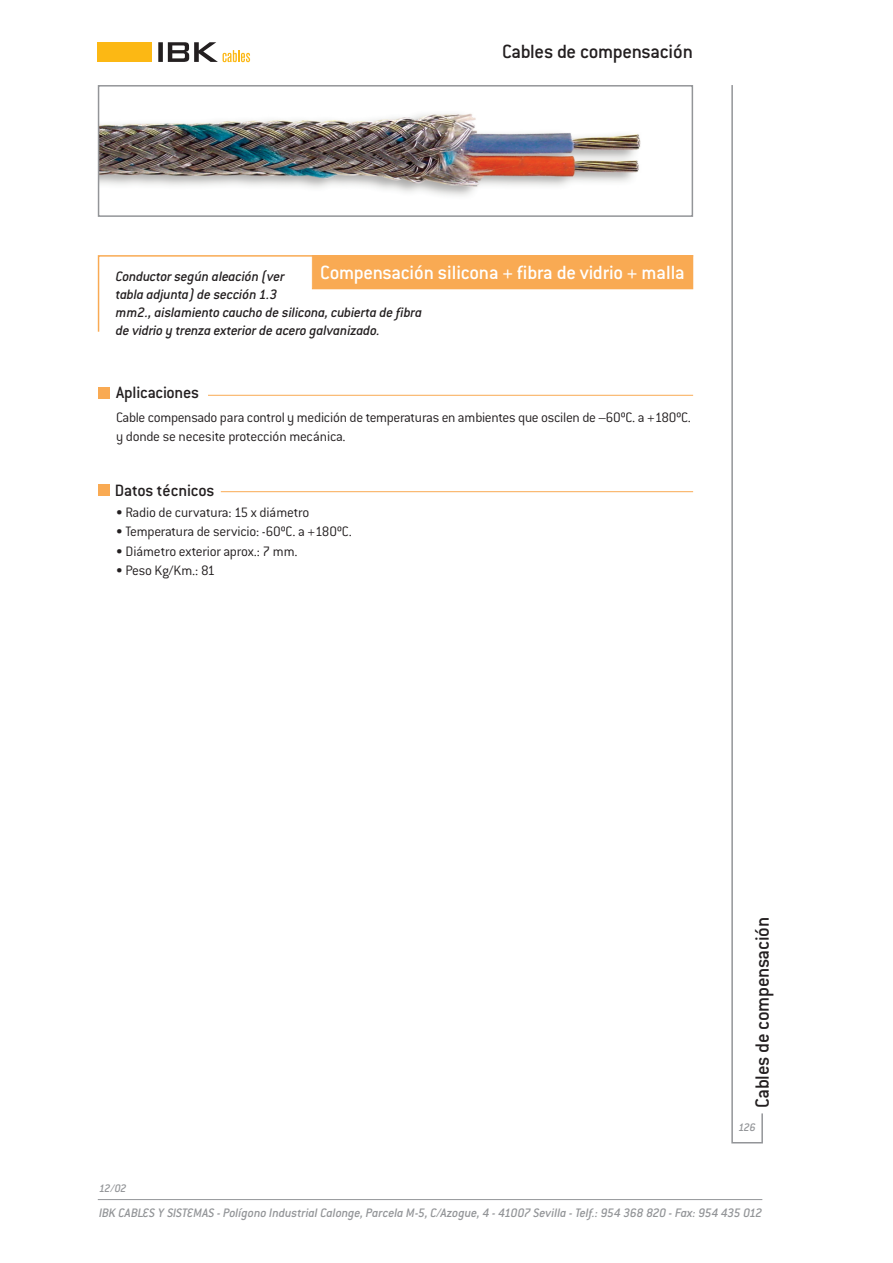
<style>
.page{position:relative;width:893px;height:1263px;background:#fff}
.page>*{position:absolute;margin:0;border:0;box-sizing:border-box;transform-origin:0 0}
.t1{font:500 21px "Conduit ITC";letter-spacing:-.015em;color:#231f20}
.t2{font:500 21px "Conduit ITC";letter-spacing:-.015em;color:#fff}
.t3{font:500 18px "Conduit ITC";letter-spacing:-.01em;color:#231f20}
.t4{font:300 15px/19.5px "Conduit ITC";letter-spacing:-.02em;color:#231f20}
.t5{font:italic 500 15px/18px "Conduit ITC";letter-spacing:-.015em;color:#231f20}
.t6{font:italic 500 13.5px "Conduit ITC";letter-spacing:-.01em;color:#939598}
.t7{font:italic 500 12px "Conduit ITC";letter-spacing:-.05em;color:#939598}
</style>
<div class="page">
<hr style="left:98px;top:1199px;width:664px;height:1px;background:#939598">
<svg style="left:731px;top:85px;width:32px;height:1059px"></svg>
<img style="left:101px;top:113px;width:540px;height:83px">
<div style="left:98px;top:85px;width:595px;height:132px;border:2px solid #939598"></div>
<div style="left:98px;top:42px;width:54px;height:20px;background:#fcb814"></div>
<svg style="left:158px;top:42px;width:92px;height:20px"></svg>
<svg style="left:97px;top:255px;width:597px;height:77px"></svg>
<div style="left:313px;top:256px;width:379px;height:32px;background:#f9aa53"></div>
<div style="left:312px;top:255px;width:381px;height:34px;border:1px solid #f9aa53"></div>
<hr style="left:208px;top:395px;width:485px;height:1px;background:#f9aa53">
<div style="left:98px;top:387px;width:11px;height:11px;background:#f9aa53"></div>
<hr style="left:221px;top:491px;width:472px;height:1px;background:#f9aa53">
<div style="left:98px;top:484px;width:11px;height:12px;background:#f9aa53"></div>
<h1 class="t1" style="left:502px;top:45px;width:193px">Cables de compensación</h1>
<h1 class="t2" style="left:320px;top:265px;width:366px">Compensación silicona + fibra de vidrio + malla</h1>
<p class="t5" style="left:116px;top:269px;width:308px">Conductor según aleación (ver<br>tabla adjunta) de sección 1.3<br>mm2., aislamiento caucho de silicona, cubierta de fibra de vidrio y trenza exterior de acero galvanizado.</p>
<p class="t3" style="left:116px;top:387px;width:85px">Aplicaciones</p>
<p class="t4" style="left:116px;top:409px;width:576px">Cable compensado para control y medición de temperaturas en ambientes que oscilen de –60ºC. a +180ºC. y donde se necesite protección mecánica.</p>
<p class="t3" style="left:115px;top:485px;width:101px">Datos técnicos</p>
<p class="t4" style="left:116px;top:504px;width:195px">• Radio de curvatura: 15 x diámetro</p>
<p class="t4" style="left:116px;top:524px;width:237px">• Temperatura de servicio: -60ºC. a +180ºC.</p>
<p class="t4" style="left:116px;top:543px;width:183px">• Diámetro exterior aprox.: 7 mm.</p>
<p class="t4" style="left:116px;top:563px;width:100px">• Peso Kg/Km.: 81</p>
<p class="t7" style="left:99px;top:1185px;width:29px">12/02</p>
<h1 class="t1" style="left:756px;top:1108px;width:193px;rotate:-90deg">Cables de compensación</h1>
<p class="t7" style="left:738px;top:1123px;width:19px">126</p>
<p class="t6" style="left:99px;top:1208px;width:665px">IBK CABLES Y SISTEMAS - Polígono Industrial Calonge, Parcela M-5, C/Azogue, 4 - 41007 Sevilla - Telf.: 954 368 820 - Fax: 954 435 012</p>
</div>
